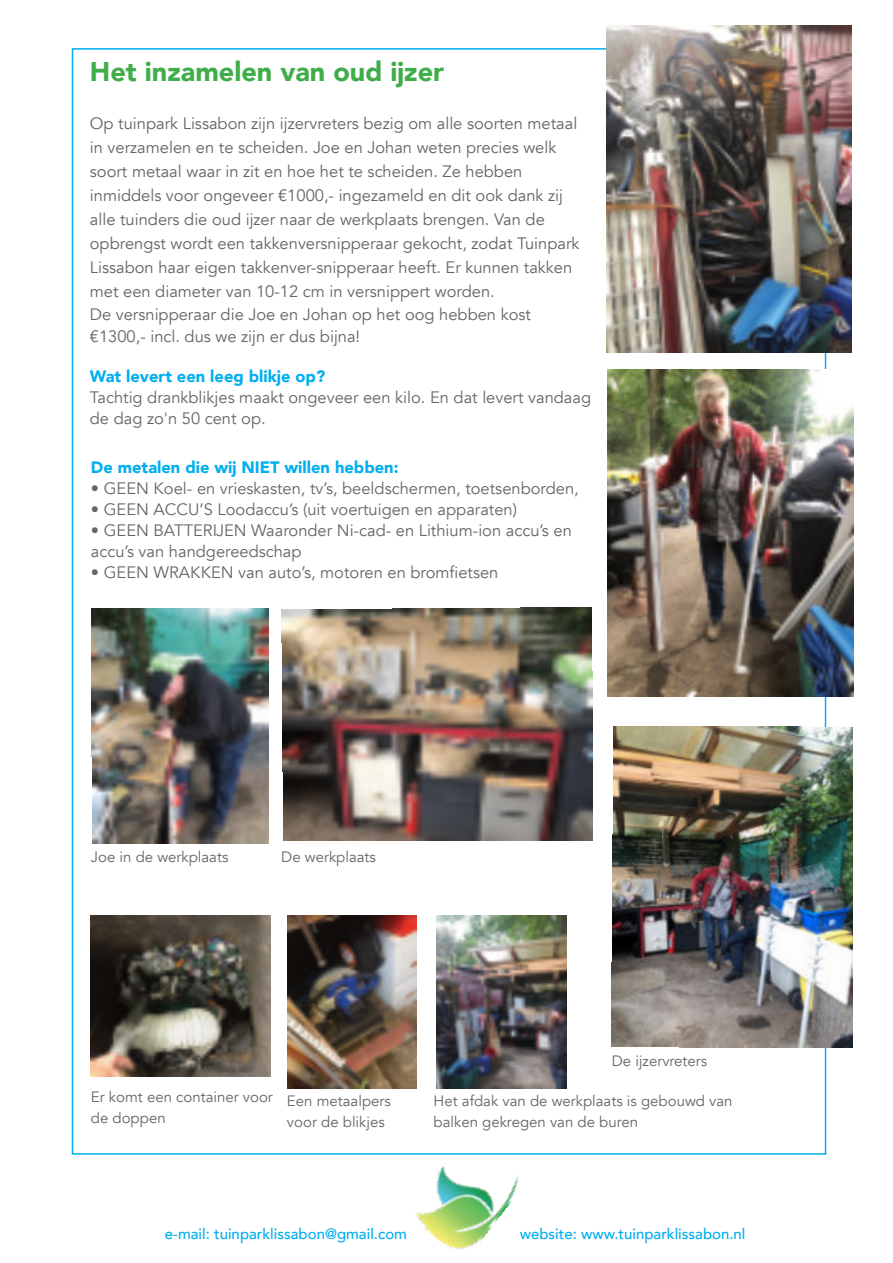
<style>
.page{position:relative;width:893px;height:1263px;background:#fff}
.page>*{position:absolute;margin:0;border:0;box-sizing:border-box;transform-origin:0 0}
.t1{font:900 27px "Avenir";color:#3fad49}
.t2{font:16.5px/24px "Avenir";color:#636466}
.t3{font:16.5px/21px "Avenir";color:#646567}
.t4{font:900 16.5px "Avenir";color:#00aeef}
.t5{font:15px/21px "Avenir";color:#646567}
.t6{font:500 15px "Avenir";color:#00aeef}
</style>
<div class="page">
<img style="left:407px;top:1153px;width:119px;height:96px">
<img style="left:281px;top:607px;width:311px;height:234px">
<img style="left:611px;top:726px;width:242px;height:321px">
<img style="left:91px;top:608px;width:177px;height:236px">
<img style="left:608px;top:370px;width:245px;height:327px">
<img style="left:606px;top:26px;width:245px;height:326px">
<img style="left:91px;top:915px;width:180px;height:161px">
<img style="left:437px;top:915px;width:130px;height:173px">
<img style="left:287px;top:915px;width:130px;height:173px">
<h1 class="t1" style="left:90px;top:54px;width:356px">Het inzamelen van oud ĳzer</h1>
<p class="t2" style="left:90px;top:111px;width:491px">Op tuinpark Lissabon zĳn ĳzervreters bezig om alle soorten metaal in verzamelen en te scheiden. Joe en Johan weten precies welk soort metaal waar in zit en hoe het te scheiden. Ze hebben inmiddels voor ongeveer €1000,- ingezameld en dit ook dank zĳ alle tuinders die oud ĳzer naar de werkplaats brengen. Van de opbrengst wordt een takkenversnipperaar gekocht, zodat Tuinpark Lissabon haar eigen takkenver-snipperaar heeft. Er kunnen takken met een diameter van 10-12 cm in versnippert worden.</p>
<p class="t2" style="left:90px;top:303px;width:443px;line-height:22.5px">De versnipperaar die Joe en Johan op het oog hebben kost €1300,- incl. dus we zĳn er dus bĳna!</p>
<p class="t4" style="left:90px;top:366px;width:237px">Wat levert een leeg blikje op?</p>
<p class="t3" style="left:90px;top:387px;width:503px">Tachtig drankblikjes maakt ongeveer een kilo. En dat levert vandaag de dag zo'n 50 cent op.</p>
<p class="t4" style="left:91px;top:457px;width:309px">De metalen die wĳ NIET willen hebben:</p>
<p class="t3" style="left:91px;top:478px;width:489px">• GEEN Koel- en vrieskasten, tv’s, beeldschermen, toetsenborden,</p>
<p class="t3" style="left:91px;top:499px;width:428px">• GEEN ACCU’S Loodaccu’s (uit voertuigen en apparaten)</p>
<p class="t3" style="left:91px;top:520px;width:482px">• GEEN BATTERĲEN Waaronder Ni-cad- en Lithium-ion accu’s en accu’s van handgereedschap</p>
<p class="t3" style="left:91px;top:562px;width:409px">• GEEN WRAKKEN van auto’s, motoren en bromfietsen</p>
<p class="t5" style="left:91px;top:847px;width:139px">Joe in de werkplaats</p>
<p class="t5" style="left:281px;top:847px;width:96px">De werkplaats</p>
<p class="t5" style="left:612px;top:1051px;width:97px">De ĳzervreters</p>
<p class="t5" style="left:91px;top:1086px;width:183px">Er komt een container voor de doppen</p>
<p class="t5" style="left:287px;top:1090px;width:105px">Een metaalpers voor de blikjes</p>
<p class="t5" style="left:434px;top:1090px;width:300px">Het afdak van de werkplaats is gebouwd van balken gekregen van de buren</p>
<p class="t6" style="left:165px;top:1224px;width:244px">e-mail: tuinparklissabon@gmail.com</p>
<p class="t6" style="left:520px;top:1224px;width:227px">website: www.tuinparklissabon.nl</p>
</div>
